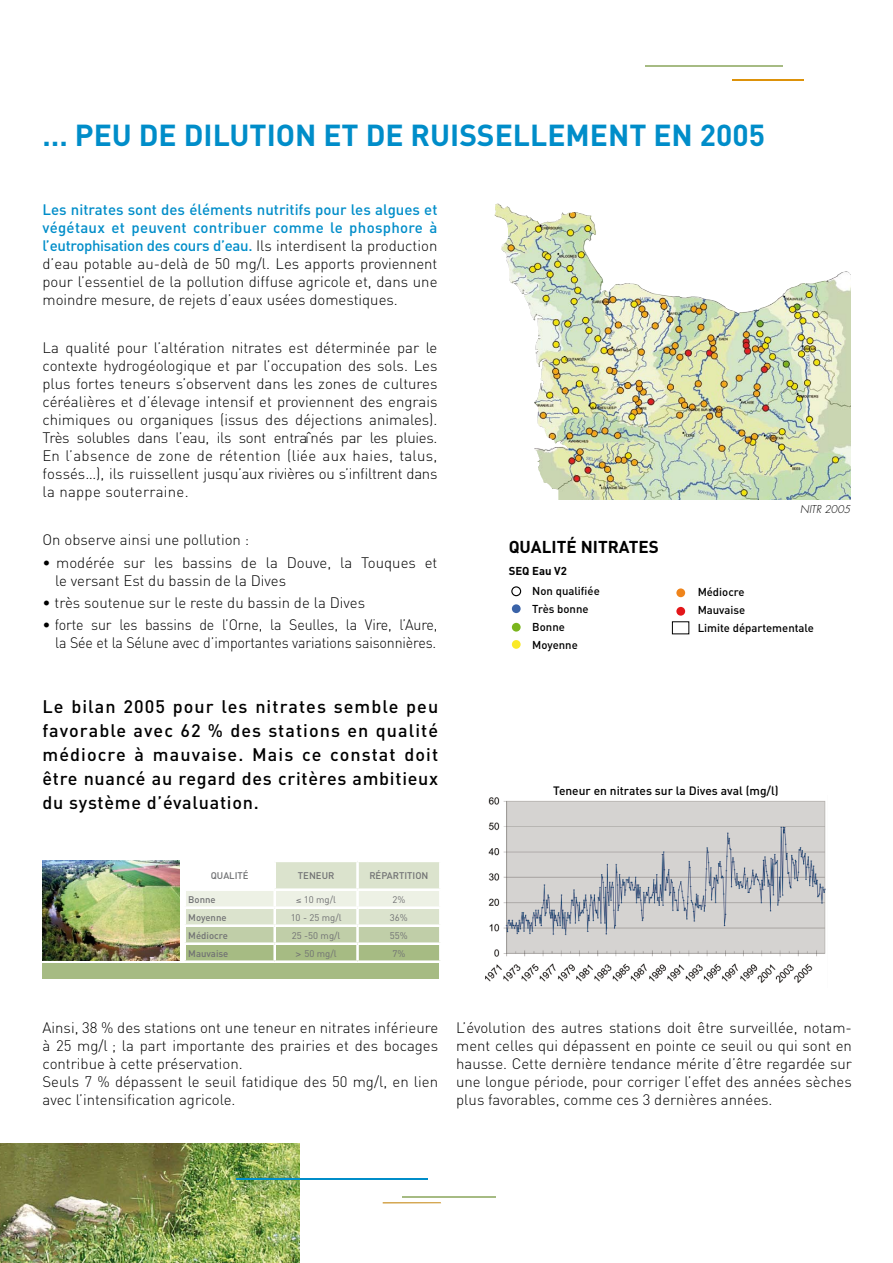
<style>
.page{position:relative;width:893px;height:1263px;background:#fff}
.page>*{position:absolute;margin:0;border:0;box-sizing:border-box;transform-origin:0 0}
.t1{font:700 30px "DIN";color:#008dc9}
.t2{font:500 18px/24px "DIN";letter-spacing:.04em;color:#000;text-align:justify}
.t3{font:700 16.95px "DIN";color:#000}
.t4{font:300 15px/18px "DIN";color:#000;text-align:justify}
.t5{font:500 12px "DIN";color:#000}
.t6{font:500 11.4px/17.9px "DIN";color:#000}
.t7{font:700 11.4px "DIN";color:#000}
.t8{font:italic 300 10.5px "Futura";color:#000}
.t9{font:500 9.6px "DIN";color:#707173}
.t10{font:9.6px "DIN";color:#707173}
.s1{font-weight:500;color:#008dc9}
.s2{font-family:"Futura"}
</style>
<div class="page">
<img style="left:0;top:1144px;width:300px;height:119px">
<hr style="left:732px;top:79px;width:72px;height:2px;background:#dd920a">
<hr style="left:402px;top:1196px;width:94px;height:2px;background:#a6bb83">
<hr style="left:237px;top:1178px;width:191px;height:2px;background:#008dc9">
<svg style="left:383px;top:1202px;width:58px;height:1px"></svg>
<hr style="left:645px;top:65px;width:137px;height:2px;background:#a6bb83">
<img style="left:485px;top:797px;width:341px;height:186px">
<img style="left:521px;top:290px;width:329px;height:209px">
<svg style="left:186px;top:862px;width:253px;height:98px;background:#d4ddc3"></svg>
<hr style="left:273px;top:862px;width:3px;height:26px;background:#fff">
<hr style="left:356px;top:862px;width:3px;height:26px;background:#fff">
<hr style="left:183px;top:888px;width:92px;height:3px;background:#fff">
<hr style="left:275px;top:888px;width:83px;height:3px;background:#fff">
<hr style="left:358px;top:888px;width:84px;height:3px;background:#fff">
<hr style="left:183px;top:942px;width:92px;height:3px;background:#fff">
<hr style="left:183px;top:924px;width:92px;height:3px;background:#fff">
<hr style="left:183px;top:906px;width:92px;height:3px;background:#fff">
<hr style="left:273px;top:891px;width:3px;height:15px;background:#fff">
<hr style="left:356px;top:891px;width:3px;height:15px;background:#fff">
<hr style="left:275px;top:906px;width:83px;height:3px;background:#fff">
<hr style="left:273px;top:909px;width:3px;height:15px;background:#fff">
<hr style="left:358px;top:906px;width:84px;height:3px;background:#fff">
<hr style="left:356px;top:909px;width:3px;height:15px;background:#fff">
<hr style="left:275px;top:924px;width:83px;height:3px;background:#fff">
<hr style="left:273px;top:927px;width:3px;height:15px;background:#fff">
<hr style="left:358px;top:924px;width:84px;height:3px;background:#fff">
<hr style="left:356px;top:927px;width:3px;height:15px;background:#fff">
<hr style="left:275px;top:942px;width:83px;height:3px;background:#fff">
<hr style="left:273px;top:945px;width:3px;height:15px;background:#fff">
<hr style="left:358px;top:942px;width:84px;height:3px;background:#fff">
<hr style="left:356px;top:945px;width:3px;height:15px;background:#fff">
<img style="left:43px;top:861px;width:136px;height:99px">
<div style="left:43px;top:963px;width:396px;height:15px;background:#a6bb83"></div>
<div style="left:512px;top:604px;width:9px;height:9px;background:#3a63a8;border-radius:50%"></div>
<div style="left:512px;top:623px;width:9px;height:9px;background:#7ab51d;border-radius:50%"></div>
<div style="left:512px;top:640px;width:9px;height:9px;background:#fae927;border-radius:50%"></div>
<div style="left:676px;top:588px;width:9px;height:9px;background:#ef841b;border-radius:50%"></div>
<div style="left:676px;top:607px;width:9px;height:9px;background:#e31619;border-radius:50%"></div>
<div style="left:511px;top:586px;width:10px;height:10px;border:1px solid #000;border-radius:50%"></div>
<h1 class="t1" style="left:43px;top:115px;width:159px">… PEUDEDILUTION</h1>
<h1 class="t1" style="left:323px;top:115px;width:107px">ETDERUISSELLEMENT</h1>
<h1 class="t1" style="left:653px;top:115px;width:113px">EN 2005</h1>
<p class="t4" style="left:43px;top:201px;width:396px"><span class="s1">Les nitrates sont des éléments nutritifs pour les algues et végétaux et peuvent contribuer comme le phosphore à l’eutrophisation des cours d’eau.</span> Ils interdisent la production d’eau potable au-delà de 50 mg/l. Les apports proviennent pour l’essentiel de la pollution diffuse agricole et, dans une moindre mesure, de rejets d’eaux usées domestiques.</p>
<p class="t4" style="left:43px;top:339px;width:396px">La qualité pour l’altération nitrates est déterminée par le contexte hydrogéologique et par l’occupation des sols. Les plus fortes teneurs s’observent dans les zones de cultures céréalières et d’élevage intensif et proviennent des engrais chimiques ou organiques (issus des déjections animales).<br>Très solubles dans l’eau, ils sont entraînés par les pluies.<br>En l’absence de zone de rétention (liée aux haies, talus, fossés…), ils ruissellent jusqu’aux rivières ou s’infiltrent dans la nappe souterraine.</p>
<p class="t4" style="left:43px;top:531px;width:208px">On observe ainsi une pollution :</p>
<p class="t4" style="left:55px;top:553px;width:384px;text-indent:-13px">• modérée sur les bassins de la Douve, la Touques et le versant Est du bassin de la Dives</p>
<p class="t4" style="left:43px;top:593px;width:324px">• très soutenue sur le reste du bassin de la Dives</p>
<p class="t4" style="left:43px;top:616px;width:396px;text-align:right">• forte sur les bassins de l’Orne, la Seulles, la Vire, l’Aure, la Sée et la Sélune avec d’importantes variations saisonnières.</p>
<p class="t2" style="left:43px;top:694px;width:397px">Le bilan 2005 pour les nitrates semble peu favorable avec 62 % des stations en qualité médiocre à mauvaise. Mais ce constat doit être nuancé au regard des critères ambitieux du système d’évaluation.</p>
<p class="t9" style="left:211px;top:870px;width:39px">QUALITÉ</p>
<p class="t9" style="left:298px;top:870px;width:38px">TENEUR</p>
<p class="t9" style="left:369px;top:870px;width:61px">RÉPARTITION</p>
<p class="t9" style="left:188px;top:893px;width:29px">Bonne</p>
<p class="t10" style="left:296px;top:893px;width:41px">≤ 10 mg/l</p>
<p class="t10" style="left:392px;top:893px;width:14px">2%</p>
<p class="t9" style="left:188px;top:911px;width:40px">Moyenne</p>
<p class="t10" style="left:291px;top:911px;width:52px">10 - 25 mg/l</p>
<p class="t10" style="left:390px;top:911px;width:19px">36%</p>
<p class="t9" style="left:188px;top:929px;width:41px">Médiocre</p>
<p class="t10" style="left:292px;top:929px;width:50px">25 -50 mg/l</p>
<p class="t10" style="left:390px;top:929px;width:19px">55%</p>
<p class="t9" style="left:188px;top:947px;width:42px">Mauvaise</p>
<p class="t10" style="left:296px;top:947px;width:42px"><span class="s2">&gt;</span> 50 mg/l</p>
<p class="t10" style="left:392px;top:947px;width:14px">7%</p>
<p class="t8" style="left:800px;top:503px;width:52px">NITR 2005</p>
<p class="t3" style="left:509px;top:536px;width:152px">QUALITÉ NITRATES</p>
<p class="t6" style="left:532px;top:582px;width:69px">Non qualifiée<br>Très bonne<br>Bonne<br>Moyenne</p>
<p class="t6" style="left:698px;top:583px;width:118px">Médiocre<br>Mauvaise<br>Limite départementale</p>
<p class="t7" style="left:509px;top:563px;width:60px">SEQ EAU V2</p>
<p class="t5" style="left:553px;top:783px;width:227px">Teneur en nitrates sur la Dives aval (mg/l)</p>
<p class="t4" style="left:43px;top:1018px;width:397px;text-align:left">Ainsi, 38 % des stations ont une teneur en nitrates inférieure à 25 mg/l ; la part importante des prairies et des bocages contribue à cette préservation.<br>Seuls 7 % dépassent le seuil fatidique des 50 mg/l, en lien avec l’intensification agricole.</p>
<p class="t4" style="left:456px;top:1018px;width:397px">L’évolution des autres stations doit être surveillée, notam&shy;ment celles qui dépassent en pointe ce seuil ou qui sont en hausse. Cette dernière tendance mérite d’être regardée sur une longue période, pour corriger l’effet des années sèches plus favorables, comme ces 3 dernières années.</p>
</div>
